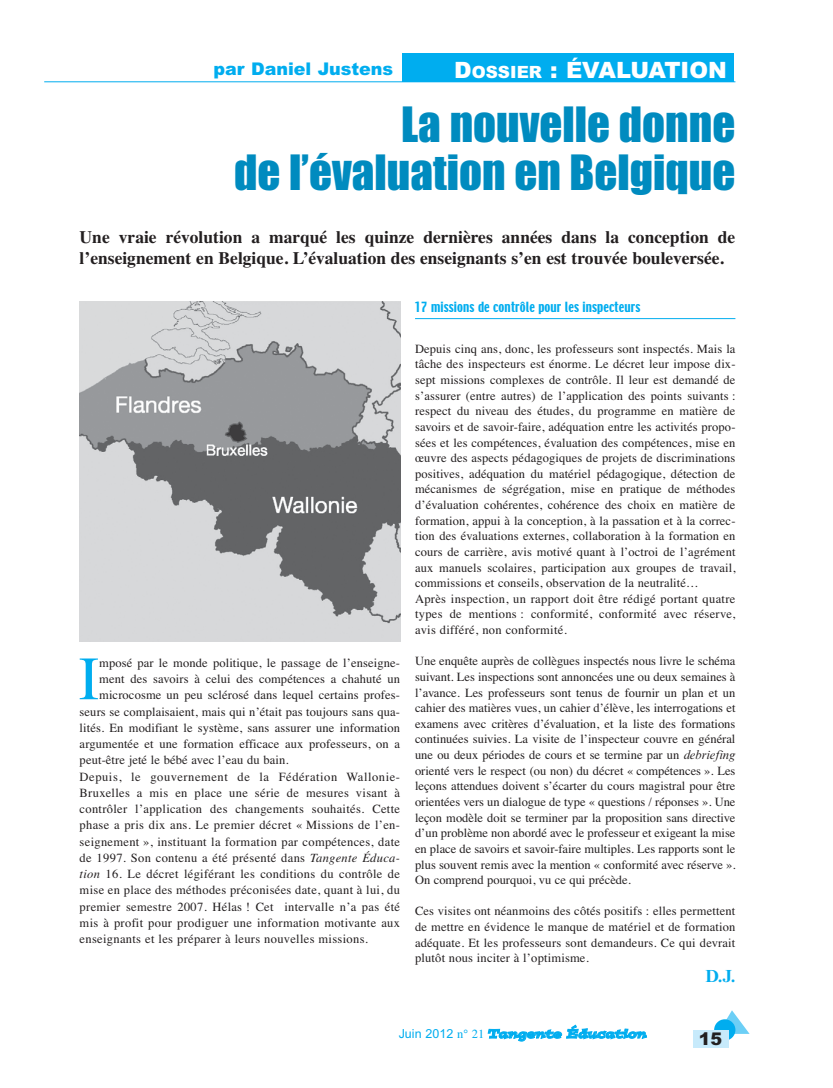
<style>
.page{position:relative;width:833px;height:1088px;background:#fff}
.page>*{position:absolute;margin:0;border:0;box-sizing:border-box;transform-origin:0 0}
.t1{font:61.62px "Times";color:#00adef}
.t2{font:45px/47.5px "Impact";color:#008bbf;text-align:right}
.t3{font:900 22.5px "Arial";color:#fff}
.t4{font:700 17.5px/21px "Times";color:#231f20}
.t5{font:900 17.5px "Arial";color:#00adef}
.t6{font:700 17.5px "Times New Roman MT Std";color:#00adef}
.t7{font:900 17.5px "Arial";color:#231f20}
.t8{font:12.5px/15.6px "Times";letter-spacing:.01em;color:#231f20;text-align:justify}
.t9{font:12.5px "Times";letter-spacing:.045em;color:#231f20}
.t10{font:12.5px "Techno";letter-spacing:.01em;color:#00adef}
.t11{font:italic 12.5px "Postino";letter-spacing:-.005em;color:#00adef}
.s1{font-size:16.88px}
.s2{font-family:"Times LT Std";font-style:italic}
.s3{font-family:"Times New Roman MT Std";font-style:italic}
.s4{font-family:"Arial MS";font-style:normal}
.s5{font-family:"Times";font-style:normal}
</style>
<div class="page">
<hr style="left:44px;top:82px;width:691px;height:1px;background:#00adef">
<div style="left:402px;top:53px;width:332px;height:29px;background:#00adef"></div>
<svg style="left:727px;top:1010px;width:22px;height:24px"></svg>
<div style="left:714px;top:1019px;width:21px;height:21px;background:#00adef;border-radius:50%"></div>
<div style="left:693px;top:1030px;width:35px;height:17px;background:#c7eafb"></div>
<hr style="left:415px;top:318px;width:320px;height:1px;background:#00adef">
<img style="left:80px;top:301px;width:321px;height:341px">
<h3 class="t5" style="left:214px;top:62px;width:181px">par Daniel Justens</h3>
<h3 class="t3" style="left:454px;top:62px;width:274px">D<span class="s1">OSSIER</span> : ÉVALUATION</h3>
<h2 class="t2" style="left:234px;top:104px;width:503px">La nouvelle donne<br>de l’évaluation en Belgique</h2>
<h3 class="t4" style="left:80px;top:228px;width:657px">Une vraie révolution a marqué les quinze dernières années dans la conception de l’enseignement en Belgique. L’évaluation des enseignants s’en est trouvée bouleversée.</h3>
<h1 class="t1" style="left:79px;top:656px;width:22px">I</h1>
<p class="t8" style="left:99px;top:656px;width:302px">mposé par le monde politique, le passage de l’enseigne-</p>
<p class="t8" style="left:99px;top:672px;width:302px">ment des savoirs à celui des compétences a chahuté un</p>
<p class="t8" style="left:99px;top:688px;width:302px">microcosme un peu sclérosé dans lequel certains profes-</p>
<p class="t8" style="left:80px;top:705px;width:322px">seurs se complaisaient, mais qui n’était pas toujours sans qua-</p>
<p class="t8" style="left:80px;top:721px;width:322px">lités. En modifiant le système, sans assurer une information</p>
<p class="t8" style="left:80px;top:737px;width:322px">argumentée et une formation efficace aux professeurs, on a</p>
<p class="t8" style="left:80px;top:753px;width:210px">peut-être jeté le bébé avec l’eau du bain.</p>
<p class="t9" style="left:80px;top:772px;width:322px">Depuis, le gouvernement de la Fédération Wallonie-</p>
<p class="t8" style="left:80px;top:786px;width:322px">Bruxelles a mis en place une série de mesures visant à</p>
<p class="t8" style="left:80px;top:802px;width:322px">contrôler l’application des changements souhaités. Cette</p>
<p class="t8" style="left:80px;top:818px;width:322px">phase a pris dix ans. Le premier décret « Missions de l’en-</p>
<p class="t8" style="left:80px;top:835px;width:322px">seignement », instituant la formation par compétences, date</p>
<p class="t8" style="left:80px;top:851px;width:322px">de 1997. Son contenu a été présenté dans <span class="s2">Tangente Éduca-</span></p>
<p class="t8" style="left:80px;top:867px;width:322px"><span class="s2">tion</span> 16. Le décret légiférant les conditions du contrôle de</p>
<p class="t8" style="left:80px;top:883px;width:322px">mise en place des méthodes préconisées date, quant à lui, du</p>
<p class="t8" style="left:80px;top:900px;width:322px">premier semestre 2007. Hélas ! Cet intervalle n’a pas été</p>
<p class="t8" style="left:80px;top:916px;width:322px">mis à profit pour prodiguer une information motivante aux</p>
<p class="t8" style="left:80px;top:932px;width:290px">enseignants et les préparer à leurs nouvelles missions.</p>
<p class="t10" style="left:415px;top:301px;width:227px">17 missions de contrôle pour les inspecteurs</p>
<p class="t8" style="left:415px;top:342px;width:322px;text-align:left">Depuis cinq ans, donc, les professeurs sont inspectés. Mais la tâche des inspecteurs est énorme. Le décret leur impose dix&shy;sept missions complexes de contrôle. Il leur est demandé de s’assurer (entre autres) de l’application des points suivants : respect du niveau des études, du programme en matière de savoirs et de savoir-faire, adéquation entre les activités propo&shy;sées et les compétences, évaluation des compétences, mise en œuvre des aspects pédagogiques de projets de discriminations positives, adéquation du matériel pédagogique, détection de mécanismes de ségrégation, mise en pratique de méthodes d’évaluation cohérentes, cohérence des choix en matière de formation, appui à la conception, à la passation et à la correc&shy;tion des évaluations externes, collaboration à la formation en cours de carrière, avis motivé quant à l’octroi de l’agrément aux manuels scolaires, participation aux groupes de travail, commissions et conseils, observation de la neutralité…<br>Après inspection, un rapport doit être rédigé portant quatre types de mentions : conformité, conformité avec réserve, avis différé, non conformité.</p>
<p class="t8" style="left:415px;top:654px;width:322px">Une enquête auprès de collègues inspectés nous livre le schéma suivant. Les inspections sont annoncées une ou deux semaines à l’avance. Les professeurs sont tenus de fournir un plan et un cahier des matières vues, un cahier d’élève, les interrogations et examens avec critères d’évaluation, et la liste des formations continuées suivies. La visite de l’inspecteur couvre en général une ou deux périodes de cours et se termine par un <span class="s3">debriefing </span>orienté vers le respect (ou non) du décret « compétences ». Les leçons attendues doivent s’écarter du cours magistral pour être orientées vers un dialogue de type « questions / réponses ». Une leçon modèle doit se terminer par la proposition sans directive d’un problème non abordé avec le professeur et exigeant la mise en place de savoirs et savoir-faire multiples. Les rapports sont le plus souvent remis avec la mention « conformité avec réserve ».<br>On comprend pourquoi, vu ce qui précède.</p>
<p class="t8" style="left:415px;top:904px;width:322px">Ces visites ont néanmoins des côtés positifs : elles permettent de mettre en évidence le manque de matériel et de formation adéquate. Et les professeurs sont demandeurs. Ce qui devrait plutôt nous inciter à l’optimisme.</p>
<h3 class="t6" style="left:705px;top:966px;width:32px">D.J.</h3>
<p class="t11" style="left:399px;top:1029px;width:249px"><span class="s4">Juin 2012</span> <span class="s5">n° 21</span> Tangente Éducation</p>
<h3 class="t7" style="left:699px;top:1032px;width:25px">15</h3>
</div>
